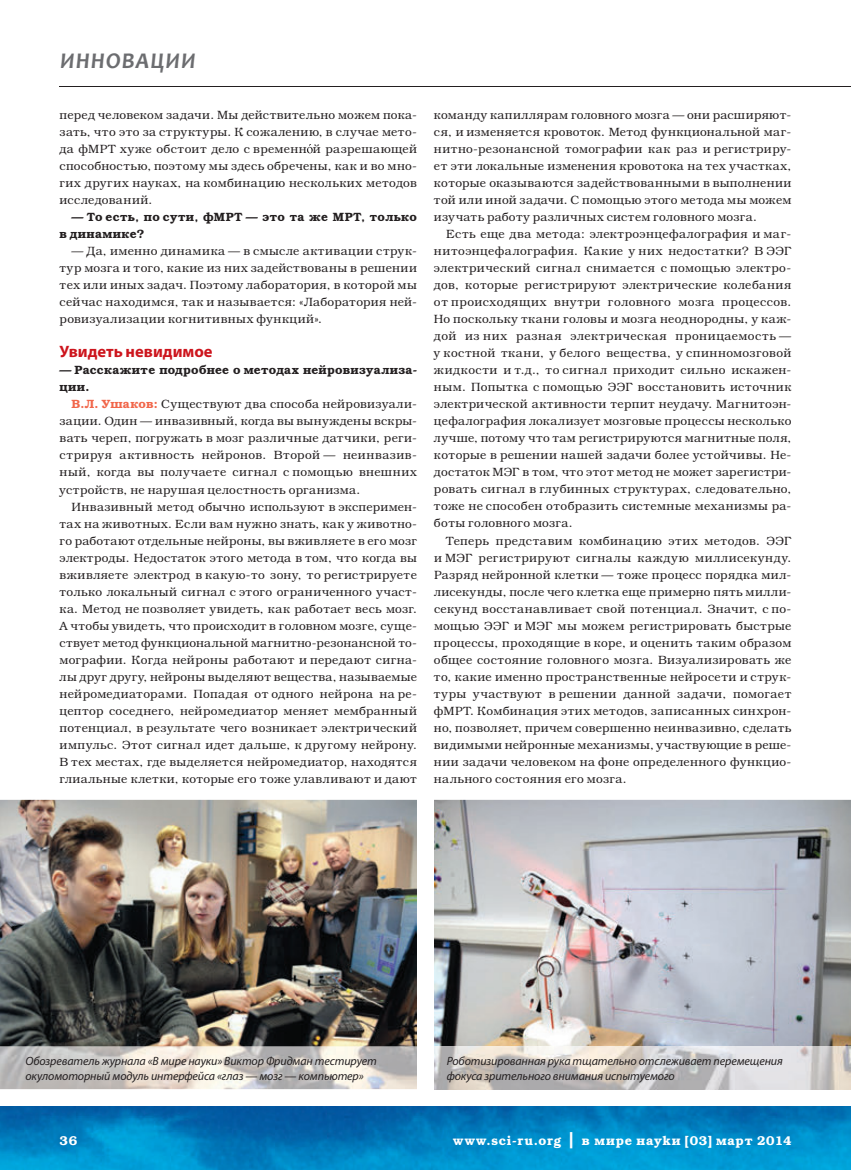
<style>
.page{position:relative;width:851px;height:1170px;background:#fff}
.page>*{position:absolute;margin:0;border:0;box-sizing:border-box;transform-origin:0 0}
.t1{font:italic 700 22.5px "Candara";letter-spacing:.045em;color:#6c6d70}
.t2{font:700 16.5px "Myriad Pro";color:#cd151d}
.t3{font:600 12.75px "Bookman C";letter-spacing:.065em;color:#fff}
.t4{font:300 12px/17px "Bookman C";letter-spacing:.03em;color:#231f20;text-align:justify}
.t5{font:italic 12px/14.4px "Myriad Pro";letter-spacing:-.01em;color:#231f20}
.t6{font:600 12px/17px "Bookman C";letter-spacing:.025em;color:#231f20}
.s1{font-weight:600;color:#f1674b}
.s2{font-size:19.2px}
</style>
<div class="page">
<hr style="left:60px;top:87px;width:790px;height:1px;background:#231f20">
<svg style="left:307px;top:144px;width:6px;height:9px"></svg>
<img style="left:0;top:799px;width:417px;height:247px">
<img style="left:434px;top:799px;width:416px;height:247px">
<img style="left:0;top:1046px;width:417px;height:43px">
<img style="left:434px;top:1046px;width:416px;height:43px">
<img style="left:0;top:1106px;width:850px;height:63px">
<h1 class="t1" style="left:60px;top:47px;width:137px">ИННОВАцИИ</h1>
<p class="t4" style="left:60px;top:106px;width:359px">перед человеком задачи. Мы действительно можем пока&shy;зать, что это за структуры. К сожалению, в случае мето&shy;да фМРТ хуже обстоит дело с временн й разрешающей способностью, поэтому мы здесь обречены, как и во мно&shy;гих других науках, на комбинацию нескольких методов исследований.</p>
<p class="t6" style="left:60px;top:208px;width:359px;text-indent:12px">— То есть, по сути, фМРТ — это та же МРТ, только в динамике?</p>
<p class="t4" style="left:60px;top:243px;width:359px;text-indent:12px">— Да, именно динамика — в смысле активации струк&shy;тур мозга и того, какие из них задействованы в решении тех или иных задач. Поэтому лаборатория, в которой мы сейчас находимся, так и называется: «Лаборатория ней&shy;ровизуализации когнитивных функций».</p>
<h2 class="t2" style="left:60px;top:341px;width:154px">Увидеть невидимое</h2>
<p class="t6" style="left:60px;top:362px;width:359px">— Расскажите подробнее о методах нейровизуализа&shy;ции.</p>
<p class="t4" style="left:60px;top:396px;width:359px;text-indent:12px"><span class="s1">В.Л. Ушаков:</span> Существуют два способа нейровизуали&shy;зации. Один — инвазивный, когда вы вынуждены вскры&shy;вать череп, погружать в мозг различные датчики, реги&shy;стрируя активность нейронов. Второй — неинвазив&shy;ный, когда вы получаете сигнал с помощью внешних устройств, не нарушая целостность организма.</p>
<p class="t4" style="left:60px;top:498px;width:359px;text-indent:12px">Инвазивный метод обычно используют в эксперимен&shy;тах на животных. Если вам нужно знать, как у животно&shy;го работают отдельные нейроны, вы вживляете в его мозг электроды. Недостаток этого метода в том, что когда вы вживляете электрод в какую-то зону, то регистрируете только локальный сигнал с этого ограниченного участ&shy;ка. Метод не позволяет увидеть, как работает весь мозг.<br>А чтобы увидеть, что происходит в головном мозге, суще&shy;ствует метод функциональной магнитно-резонансной то&shy;мографии. Когда нейроны работают и передают сигна&shy;лы друг другу, нейроны выделяют вещества, называемые нейромедиаторами. Попадая от одного нейрона на ре&shy;цептор соседнего, нейромедиатор меняет мембранный потенциал, в результате чего возникает электрический импульс. Этот сигнал идет дальше, к другому нейрону.<br>В тех местах, где выделяется нейромедиатор, находятся глиальные клетки, которые его тоже улавливают и дают</p>
<p class="t4" style="left:434px;top:106px;width:359px">команду капиллярам головного мозга — они расширяют&shy;ся, и изменяется кровоток. Метод функциональной маг&shy;нитно-резонансной томографии как раз и регистриру&shy;ет эти локальные изменения кровотока на тех участках, которые оказываются задействованными в выполнении той или иной задачи. С помощью этого метода мы можем изучать работу различных систем головного мозга.</p>
<p class="t4" style="left:434px;top:225px;width:359px;text-indent:12px">Есть еще два метода: электроэнцефалография и маг&shy;нитоэнцефалография. Какие у них недостатки? В ЭЭГ электрический сигнал снимается с помощью электро&shy;дов, которые регистрируют электрические колебания от происходящих внутри головного мозга процессов.<br>Но поскольку ткани головы и мозга неоднородны, у каж&shy;дой из них разная электрическая проницаемость — у костной ткани, у белого вещества, у спинномозговой жидкости и т.д., то сигнал приходит сильно искажен&shy;ным. Попытка с помощью ЭЭГ восстановить источник электрической активности терпит неудачу. Магнитоэн&shy;цефалография локализует мозговые процессы несколько лучше, потому что там регистрируются магнитные поля, которые в решении нашей задачи более устойчивы. Не&shy;достаток МЭГ в том, что этот метод не может зарегистри&shy;ровать сигнал в глубинных структурах, следовательно, тоже не способен отобразить системные механизмы ра&shy;боты головного мозга.</p>
<p class="t4" style="left:434px;top:532px;width:359px;text-indent:12px">Теперь представим комбинацию этих методов. ЭЭГ и МЭГ регистрируют сигналы каждую миллисекунду.<br>Разряд нейронной клетки — тоже процесс порядка мил&shy;лисекунды, после чего клетка еще примерно пять милли&shy;секунд восстанавливает свой потенциал. Значит, с по&shy;мощью ЭЭГ и МЭГ мы можем регистрировать быстрые процессы, проходящие в коре, и оценить таким образом общее состояние головного мозга. Визуализировать же то, какие именно пространственные нейросети и струк&shy;туры участвуют в решении данной задачи, помогает фМРТ. Комбинация этих методов, записанных синхрон&shy;но, позволяет, причем совершенно неинвазивно, сделать видимыми нейронные механизмы, участвующие в реше&shy;нии задачи человеком на фоне определенного функцио&shy;нального состояния его мозга.</p>
<p class="t5" style="left:26px;top:1053px;width:353px">Обозреватель журнала «В мире науки» Виктор Фридман тестирует окуломоторный модуль интерфейса «глаз — мозг — компьютер»</p>
<p class="t5" style="left:446px;top:1053px;width:337px">Роботизированная рука тщательно отслеживает перемещения фокуса зрительного внимания испытуемого</p>
<p class="t3" style="left:60px;top:1132px;width:19px">36</p>
<p class="t3" style="left:453px;top:1132px;width:339px">www.sci-ru.org <span class="s2">|</span> в мире науkи [03] март 2014</p>
</div>
